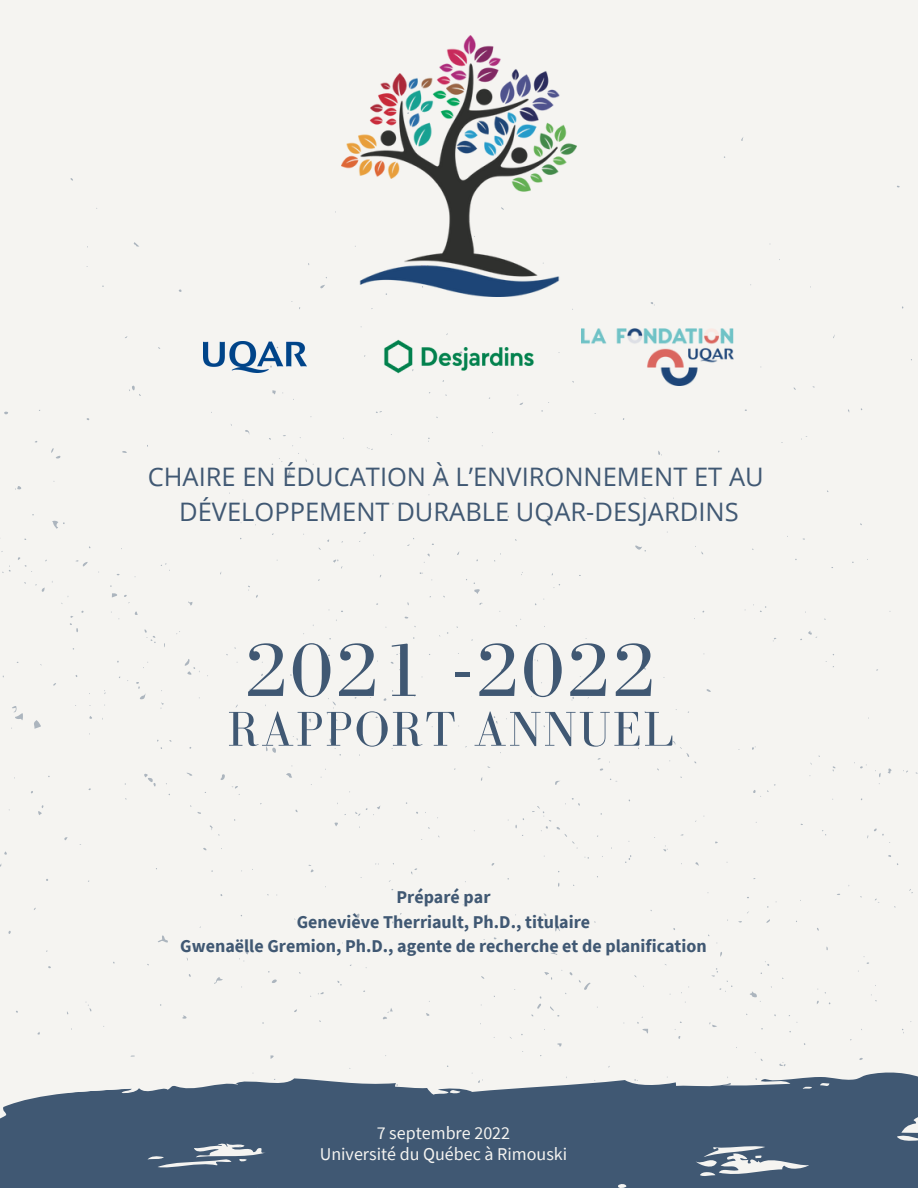
<style>
.page{position:relative;width:918px;height:1188px;background:#fff}
.page>*{position:absolute;margin:0;border:0;box-sizing:border-box;transform-origin:0 0}
.t1{font:78.6px "Bodoni FLF";letter-spacing:.04em;color:#405873}
.t2{font:50.25px "Bodoni FLF";letter-spacing:.04em;color:#405873}
.t3{font:25.5px/34.8px "Open Sans";color:#405873;text-align:center}
.t4{font:700 18px/24.8px "Source Sans Pro";color:#405873;text-align:center}
.t5{font:18px "Source Sans Pro";color:#f5f4f1}
</style>
<div class="page">
<div style="left:0;top:0;width:918px;height:1029px;background:#f5f4f1"></div>
<svg style="left:0;top:1029px;width:918px;height:159px;fill:#405873"></svg>
<img style="left:371px;top:329px;width:176px;height:55px">
<img style="left:203px;top:342px;width:104px;height:30px">
<img style="left:582px;top:329px;width:152px;height:56px">
<img style="left:342px;top:35px;width:235px;height:261px">
<h3 class="t3" style="left:148px;top:458px;width:618px">CHAIRE EN ÉDUCATION À L’ENVIRONNEMENT ET AU<br>DÉVELOPPEMENT DURABLE UQAR-DESJARDINS</h3>
<h1 class="t1" style="left:245px;top:627px;width:411px">2021 -2022</h1>
<h2 class="t2" style="left:227px;top:702px;width:448px">RAPPORT ANNUEL</h2>
<p class="t4" style="left:180px;top:884px;width:528px">Préparé par<br>Geneviève Therriault, Ph.D., titulaire<br>Gwenaëlle Gremion, Ph.D., agente de recherche et de planification</p>
<p class="t5" style="left:377px;top:1121px;width:135px">7 septembre 2022</p>
<p class="t5" style="left:320px;top:1142px;width:249px">Université du Québec à Rimouski</p>
</div>
